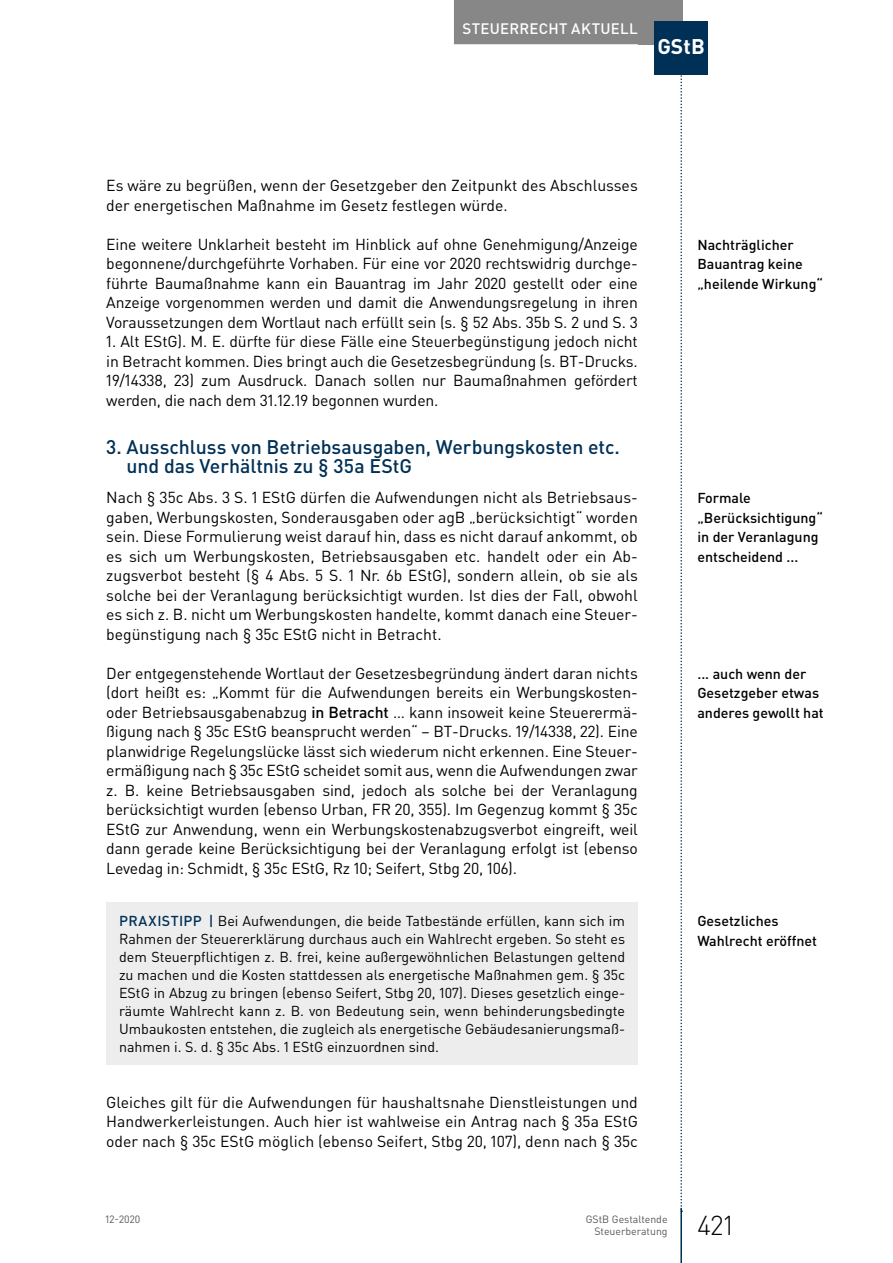
<style>
.page{position:relative;width:893px;height:1263px;background:#fff}
.page>*{position:absolute;margin:0;border:0;box-sizing:border-box;transform-origin:0 0}
.t1{font:300 27px "DIN Pro";color:#000}
.t2{font:700 21px "DIN Pro";color:#fff}
.t3{font:500 19.5px/19.5px "DIN Pro";color:#003056}
.t4{font:15.75px/19.5px "DIN Pro";color:#000;text-align:justify}
.t5{font:500 15px "DIN Pro";letter-spacing:.02em;color:#fff}
.t6{font:14.25px/18px "DIN Pro";color:#000;text-align:justify}
.t7{font:500 14.25px/19.5px "DIN Pro";color:#000}
.t8{font:10.5px/12.8px "DIN Pro";color:#575756;text-align:right}
.s1{font-weight:500}
.s2{font-weight:500;color:#003056}
</style>
<div class="page">
<svg style="left:680px;top:74px;width:2px;height:1134px"></svg>
<div style="left:638px;top:0;width:44px;height:44px;background:#878787"></div>
<hr style="left:680px;top:1208px;width:2px;height:55px;background:#003056">
<div style="left:454px;top:0;width:192px;height:44px;background:#878787"></div>
<div style="left:655px;top:21px;width:53px;height:53px;background:#003056"></div>
<div style="left:106px;top:902px;width:532px;height:162px;background:#ededed"></div>
<p class="t5" style="left:462px;top:18px;width:177px">Steuerrecht aktuell</p>
<h2 class="t2" style="left:657px;top:32px;width:49px">GStB</h2>
<p class="t4" style="left:106px;top:175px;width:533px">Es wäre zu begrüßen, wenn der Gesetzgeber den Zeitpunkt des Abschlusses der energetischen Maßnahme im Gesetz festlegen würde.</p>
<p class="t4" style="left:106px;top:234px;width:533px">Eine weitere Unklarheit besteht im Hinblick auf ohne Genehmigung/Anzeige begonnene/durchgeführte Vorhaben. Für eine vor 2020 rechtswidrig durchge&shy;führte Baumaßnahme kann ein Bauantrag im Jahr 2020 gestellt oder eine Anzeige vorgenommen werden und damit die Anwendungsregelung in ihren Voraussetzungen dem Wortlaut nach erfüllt sein (s. § 52 Abs. 35b S. 2 und S. 3</p>
<p class="t4" style="left:106px;top:331px;width:533px">1. Alt EStG). M. E. dürfte für diese Fälle eine Steuerbegünstigung jedoch nicht in Betracht kommen. Dies bringt auch die Gesetzesbegründung (s. BT-Drucks.<br>19/14338, 23) zum Ausdruck. Danach sollen nur Baumaßnahmen gefördert werden, die nach dem 31.12.19 begonnen wurden.</p>
<p class="t3" style="left:127px;top:436px;width:495px;text-indent:-20px">3. Ausschluss von Betriebsausgaben, Werbungskosten etc. und das Verhältnis zu § 35a EStG</p>
<p class="t4" style="left:106px;top:487px;width:533px">Nach § 35c Abs. 3 S. 1 EStG dürfen die Aufwendungen nicht als Betriebsaus&shy;gaben, Werbungskosten, Sonderausgaben oder agB „berücksichtigt“ worden sein. Diese Formulierung weist darauf hin, dass es nicht darauf ankommt, ob es sich um Werbungskosten, Betriebsausgaben etc. handelt oder ein Ab&shy;zugsverbot besteht (§ 4 Abs. 5 S. 1 Nr. 6b EStG), sondern allein, ob sie als solche bei der Veranlagung berücksichtigt wurden. Ist dies der Fall, obwohl es sich z. B. nicht um Werbungskosten handelte, kommt danach eine Steuer&shy;begünstigung nach § 35c EStG nicht in Betracht.</p>
<p class="t4" style="left:106px;top:663px;width:533px">Der entgegenstehende Wortlaut der Gesetzesbegründung ändert daran nichts (dort heißt es: „Kommt für die Aufwendungen bereits ein Werbungskosten&shy;oder Betriebsausgabenabzug <span class="s1">in Betracht</span> … kann insoweit keine Steuerermä&shy;ßigung nach § 35c EStG beansprucht werden“ – BT-Drucks. 19/14338, 22). Eine planwidrige Regelungslücke lässt sich wiederum nicht erkennen. Eine Steuer&shy;ermäßigung nach § 35c EStG scheidet somit aus, wenn die Aufwendungen zwar z. B. keine Betriebsausgaben sind, jedoch als solche bei der Veranlagung berücksichtigt wurden (ebenso Urban, FR 20, 355). Im Gegenzug kommt § 35c EStG zur Anwendung, wenn ein Werbungskostenabzugsverbot eingreift, weil dann gerade keine Berücksichtigung bei der Veranlagung erfolgt ist (ebenso Levedag in: Schmidt, § 35c EStG, Rz 10; Seifert, Stbg 20, 106).</p>
<p class="t6" style="left:119px;top:911px;width:508px"><span class="s2">PRAXISTIPP |</span> Bei Aufwendungen, die beide Tatbestände erfüllen, kann sich im Rahmen der Steuererklärung durchaus auch ein Wahlrecht ergeben. So steht es dem Steuerpflichtigen z. B. frei, keine außergewöhnlichen Belastungen geltend zu machen und die Kosten stattdessen als energetische Maßnahmen gem. § 35c EStG in Abzug zu bringen (ebenso Seifert, Stbg 20, 107). Dieses gesetzlich einge&shy;räumte Wahlrecht kann z. B. von Bedeutung sein, wenn behinderungsbedingte Umbaukosten entstehen, die zugleich als energetische Gebäudesanierungsmaß&shy;nahmen i. S. d. § 35c Abs. 1 EStG einzuordnen sind.</p>
<p class="t4" style="left:106px;top:1092px;width:533px">Gleiches gilt für die Aufwendungen für haushaltsnahe Dienstleistungen und Handwerkerleistungen. Auch hier ist wahlweise ein Antrag nach § 35a EStG oder nach § 35c EStG möglich (ebenso Seifert, Stbg 20, 107), denn nach § 35c</p>
<p class="t7" style="left:697px;top:234px;width:127px">Nachträglicher<br>Bauantrag keine „heilende Wirkung“</p>
<p class="t7" style="left:697px;top:488px;width:127px">Formale „Berücksichtigung“ in der Veranlagung entscheidend ...</p>
<p class="t7" style="left:697px;top:663px;width:128px">... auch wenn der<br>Gesetzgeber etwas anderes gewollt hat</p>
<p class="t7" style="left:697px;top:911px;width:121px">Gesetzliches<br>Wahlrecht eröffnet</p>
<p class="t8" style="left:106px;top:1212px;width:36px">12-2020</p>
<p class="t8" style="left:586px;top:1212px;width:83px">GStB Gestaltende<br>Steuerberatung</p>
<h1 class="t1" style="left:697px;top:1207px;width:37px">421</h1>
</div>
